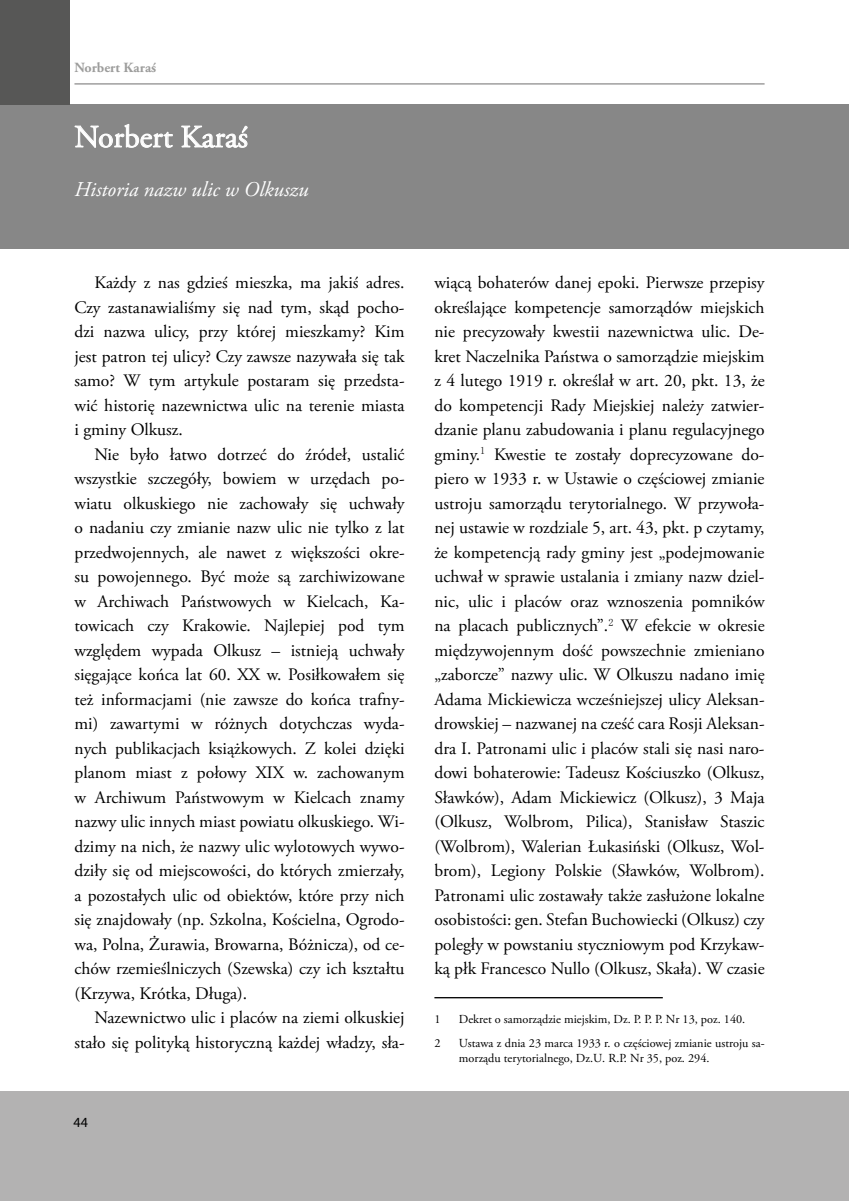
<style>
.page{position:relative;width:849px;height:1201px;background:#fff}
.page>*{position:absolute;margin:0;border:0;box-sizing:border-box;transform-origin:0 0}
.t1{font:31.5px "Adobe Garamond Pro";color:#fff}
.t2{font:italic 21px "Adobe Garamond Pro";color:#fff}
.t3{font:17.5px/24.5px "Adobe Garamond Pro";color:#000;text-align:justify}
.t4{font:700 14px "Adobe Garamond Pro";color:#9d9d9c}
.t5{font:14px "Myriad Pro";color:#000}
.t6{font:12.25px/14.7px "Adobe Garamond Pro";color:#000}
</style>
<div class="page">
<div style="left:0;top:1091px;width:848px;height:109px;background:#b3b2b2"></div>
<hr style="left:74px;top:83px;width:690px;height:1px;background:#706f6f">
<div style="left:0;top:104px;width:848px;height:145px;background:#878787"></div>
<div style="left:0;top:0;width:69px;height:104px;background:#575756"></div>
<svg style="left:74px;top:124px;width:99px;height:24px"></svg>
<svg style="left:181px;top:125px;width:67px;height:23px"></svg>
<hr style="left:434px;top:997px;width:228px;height:1px;background:#000">
<p class="t4" style="left:74px;top:60px;width:83px">Norbert Karaś</p>
<h1 class="t1" style="left:74px;top:118px;width:175px">Norbert Karaś</h1>
<p class="t2" style="left:74px;top:177px;width:235px">Historia nazw ulic w Olkuszu</p>
<p class="t3" style="left:74px;top:271px;width:331px;text-indent:20px">Każdy z nas gdzieś mieszka, ma jakiś adres.<br>Czy zastanawialiśmy się nad tym, skąd pocho&shy;dzi nazwa ulicy, przy której mieszkamy? Kim jest patron tej ulicy? Czy zawsze nazywała się tak samo? W tym artykule postaram się przedsta&shy;wić historię nazewnictwa ulic na terenie miasta i gminy Olkusz.</p>
<p class="t3" style="left:74px;top:442px;width:331px;text-indent:20px">Nie było łatwo dotrzeć do źródeł, ustalić wszystkie szczegóły, bowiem w urzędach po&shy;wiatu olkuskiego nie zachowały się uchwały o nadaniu czy zmianie nazw ulic nie tylko z lat przedwojennych, ale nawet z większości okre&shy;su powojennego. Być może są zarchiwizowane w Archiwach Państwowych w Kielcach, Ka&shy;towicach czy Krakowie. Najlepiej pod tym względem wypada Olkusz – istnieją uchwały sięgające końca lat 60. XX w. Posiłkowałem się też informacjami (nie zawsze do końca trafny&shy;mi) zawartymi w różnych dotychczas wyda&shy;nych publikacjach książkowych. Z kolei dzięki planom miast z połowy XIX w. zachowanym w Archiwum Państwowym w Kielcach znamy nazwy ulic innych miast powiatu olkuskiego. Wi&shy;dzimy na nich, że nazwy ulic wylotowych wywo&shy;dziły się od miejscowości, do których zmierzały, a pozostałych ulic od obiektów, które przy nich się znajdowały (np. Szkolna, Kościelna, Ogrodo&shy;wa, Polna, Żurawia, Browarna, Bóżnicza), od ce&shy;chów rzemieślniczych (Szewska) czy ich kształtu (Krzywa, Krótka, Długa).</p>
<p class="t3" style="left:74px;top:1006px;width:331px;text-align:right">Nazewnictwo ulic i placów na ziemi olkuskiej stało się polityką historyczną każdej władzy, sła-</p>
<p class="t5" style="left:74px;top:1113px;width:16px">44</p>
<p class="t3" style="left:434px;top:271px;width:331px">wiącą bohaterów danej epoki. Pierwsze przepisy określające kompetencje samorządów miejskich nie precyzowały kwestii nazewnictwa ulic. De&shy;kret Naczelnika Państwa o samorządzie miejskim z 4 lutego 1919 r. określał w art. 20, pkt. 13, że do kompetencji Rady Miejskiej należy zatwier&shy;dzanie planu zabudowania i planu regulacyjnego gminy.<sup>1</sup> Kwestie te zostały doprecyzowane do&shy;piero w 1933 r. w Ustawie o częściowej zmianie ustroju samorządu terytorialnego. W przywoła&shy;nej ustawie w rozdziale 5, art. 43, pkt. p czytamy, że kompetencją rady gminy jest „podejmowanie uchwał w sprawie ustalania i zmiany nazw dziel&shy;nic, ulic i placów oraz wznoszenia pomników na placach publicznych”.<sup>2</sup> W efekcie w okresie międzywojennym dość powszechnie zmieniano „zaborcze” nazwy ulic. W Olkuszu nadano imię Adama Mickiewicza wcześniejszej ulicy Aleksan&shy;drowskiej – nazwanej na cześć cara Rosji Aleksan&shy;dra I. Patronami ulic i placów stali się nasi naro&shy;dowi bohaterowie: Tadeusz Kościuszko (Olkusz, Sławków), Adam Mickiewicz (Olkusz), 3 Maja (Olkusz, Wolbrom, Pilica), Stanisław Staszic (Wolbrom), Walerian Łukasiński (Olkusz, Wol&shy;brom), Legiony Polskie (Sławków, Wolbrom).<br>Patronami ulic zostawały także zasłużone lokalne osobistości: gen. Stefan Buchowiecki (Olkusz) czy poległy w powstaniu styczniowym pod Krzykaw&shy;ką płk Francesco Nullo (Olkusz, Skała). W czasie</p>
<p class="t6" style="left:434px;top:1011px;width:8px">1</p>
<p class="t6" style="left:459px;top:1011px;width:288px">Dekret o samorządzie miejskim, Dz. P. P. P. Nr 13, poz. 140.</p>
<p class="t6" style="left:434px;top:1036px;width:8px">2</p>
<p class="t6" style="left:459px;top:1036px;width:307px">Ustawa z dnia 23 marca 1933 r. o częściowej zmianie ustroju sa&shy;morządu terytorialnego, Dz.U. R.P. Nr 35, poz. 294.</p>
</div>
